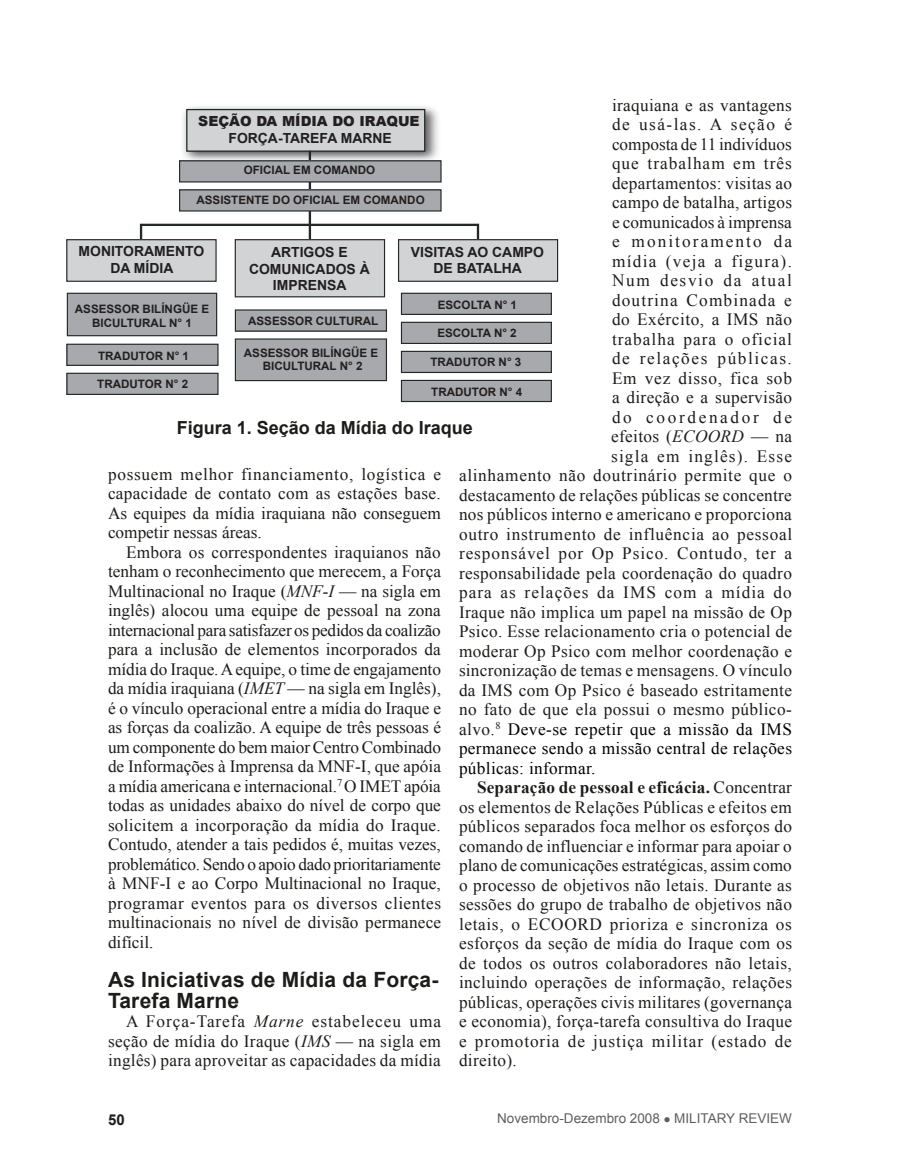
<style>
.page{position:relative;width:900px;height:1170px;background:#fff}
.page>*{position:absolute;margin:0;border:0;box-sizing:border-box;transform-origin:0 0}
.subhead{font:700 21px/21px "Arial";letter-spacing:.01em;color:#1c1c1a}
.figure_line{font:700 18px "Arial";color:#1c1c1a}
.fob{font:17.25px/19.5px "Times New Roman";letter-spacing:.02em;color:#1c1c1a;text-align:justify}
.fob-2{font:17.25px "Times New Roman";letter-spacing:.04em;color:#1c1c1a}
.fob-3{font:17.25px "Times New Roman";letter-spacing:.06em;color:#1c1c1a}
.fob-4{font:17.25px "Times New Roman";letter-spacing:.07em;color:#1c1c1a}
.fob-5{font:17.25px "Times New Roman";letter-spacing:.055em;color:#1c1c1a}
.fob-6{font:17.25px "Times New Roman";color:#1c1c1a}
.fob-7{font:17.25px "Times New Roman";letter-spacing:.075em;color:#1c1c1a}
.fob-8{font:17.25px "Times New Roman";letter-spacing:.09em;color:#1c1c1a}
.fob-9{font:17.25px "Times New Roman";letter-spacing:.12em;color:#1c1c1a}
.fob-10{font:17.25px "Times New Roman";letter-spacing:.095em;color:#1c1c1a}
.t1{font:700 15px "Arial";color:#1c1c1a}
.t2{font:700 13.95px/16.8px "Arial";color:#231f20;text-align:center}
.t3{font:900 13.95px/16.8px "Arial";color:#231f20;text-align:center}
.t4{font:13.5px "Arial";color:#5e5f5f}
.t5{font:700 11.55px/14px "Arial";color:#231f20;text-align:center}
.s1{font-style:italic}
.s2{font-weight:700}
.s3{color:#000}
</style>
<div class="page">
<img style="left:183px;top:106px;width:255px;height:54px">
<div style="left:187px;top:110px;width:238px;height:41px;background:#d1d3d4"></div>
<div style="left:186px;top:109px;width:239px;height:43px;border:1px solid #232829"></div>
<div style="left:401px;top:293px;width:150px;height:21px;background:#a7a9ac"></div>
<div style="left:401px;top:293px;width:151px;height:22px;border:1px solid #232829"></div>
<div style="left:401px;top:322px;width:150px;height:21px;background:#a7a9ac"></div>
<div style="left:401px;top:322px;width:151px;height:22px;border:1px solid #232829"></div>
<div style="left:235px;top:310px;width:151px;height:21px;background:#a7a9ac"></div>
<div style="left:235px;top:309px;width:152px;height:23px;border:1px solid #232829"></div>
<div style="left:235px;top:339px;width:151px;height:42px;background:#a7a9ac"></div>
<div style="left:235px;top:338px;width:152px;height:43px;border:1px solid #232829"></div>
<div style="left:401px;top:351px;width:150px;height:21px;background:#a7a9ac"></div>
<div style="left:401px;top:351px;width:151px;height:22px;border:1px solid #232829"></div>
<div style="left:67px;top:293px;width:150px;height:43px;background:#a7a9ac"></div>
<div style="left:67px;top:293px;width:150px;height:43px;border:1px solid #232829"></div>
<div style="left:67px;top:344px;width:151px;height:21px;background:#a7a9ac"></div>
<div style="left:66px;top:344px;width:153px;height:22px;border:1px solid #232829"></div>
<div style="left:67px;top:373px;width:151px;height:21px;background:#a7a9ac"></div>
<div style="left:66px;top:373px;width:153px;height:22px;border:1px solid #232829"></div>
<div style="left:401px;top:380px;width:150px;height:22px;background:#a7a9ac"></div>
<div style="left:401px;top:380px;width:151px;height:22px;border:1px solid #232829"></div>
<hr style="left:309px;top:151px;width:2px;height:110px;background:#232829">
<svg style="left:139px;top:223px;width:341px;height:28px"></svg>
<div style="left:180px;top:161px;width:261px;height:21px;background:#a7a9ac"></div>
<div style="left:179px;top:160px;width:263px;height:23px;border:1px solid #232829"></div>
<div style="left:180px;top:190px;width:261px;height:21px;background:#a7a9ac"></div>
<div style="left:179px;top:189px;width:263px;height:23px;border:1px solid #232829"></div>
<div style="left:235px;top:240px;width:150px;height:57px;background:#d1d3d4"></div>
<div style="left:235px;top:239px;width:150px;height:58px;border:1px solid #232829"></div>
<div style="left:67px;top:240px;width:149px;height:41px;background:#d1d3d4"></div>
<div style="left:66px;top:239px;width:151px;height:43px;border:1px solid #232829"></div>
<div style="left:399px;top:240px;width:159px;height:41px;background:#d1d3d4"></div>
<div style="left:398px;top:239px;width:160px;height:43px;border:1px solid #232829"></div>
<p class="fob" style="left:612px;top:95px;width:182px">iraquiana e as vantagens</p>
<p class="fob" style="left:612px;top:115px;width:182px">de usá-las. A seção é</p>
<p class="fob-6" style="left:612px;top:133px;width:181px">composta de 11 indivíduos</p>
<p class="fob-3" style="left:612px;top:152px;width:181px">que trabalham em três</p>
<p class="fob" style="left:612px;top:173px;width:182px">departamentos: visitas ao</p>
<p class="fob" style="left:612px;top:193px;width:182px">campo de batalha, artigos</p>
<p class="fob" style="left:612px;top:212px;width:181px">e comunicados à imprensa</p>
<p class="fob-9" style="left:612px;top:230px;width:182px">e monitoramento da</p>
<p class="fob-7" style="left:612px;top:250px;width:181px">mídia (veja a figura).</p>
<p class="fob-10" style="left:612px;top:269px;width:181px">Num desvio da atual</p>
<p class="fob-4" style="left:612px;top:289px;width:181px">doutrina Combinada e</p>
<p class="fob" style="left:612px;top:310px;width:181px">do Exército, a IMS não</p>
<p class="fob-3" style="left:612px;top:328px;width:182px">trabalha para o oficial</p>
<p class="fob-8" style="left:612px;top:347px;width:181px">de relações públicas.</p>
<p class="fob" style="left:612px;top:368px;width:182px">Em vez disso, fica sob</p>
<p class="fob" style="left:612px;top:388px;width:182px">a direção e a supervisão</p>
<p class="fob" style="left:612px;top:407px;width:182px">do coordenador de</p>
<p class="fob" style="left:611px;top:427px;width:182px">efeitos (<span class="s1">ECOORD</span> — na</p>
<p class="fob-4" style="left:611px;top:445px;width:182px">sigla em inglês). Esse</p>
<p class="fob-2" style="left:459px;top:464px;width:335px">alinhamento não doutrinário permite que o</p>
<p class="fob" style="left:459px;top:485px;width:334px">destacamento de relações públicas se concentre</p>
<p class="fob" style="left:459px;top:505px;width:334px">nos públicos interno e americano e proporciona</p>
<p class="fob-2" style="left:459px;top:523px;width:335px">outro instrumento de influência ao pessoal</p>
<p class="fob-5" style="left:459px;top:542px;width:335px">responsável por Op Psico. Contudo, ter a</p>
<p class="fob" style="left:459px;top:563px;width:335px">responsabilidade pela coordenação do quadro</p>
<p class="fob-3" style="left:459px;top:581px;width:185px">para as relações da IMS</p>
<p class="t3" style="left:198px;top:112px;width:223px">SEÇÃO DA MÍDIA DO IRAQUE<br><span class="s2">FORÇA-TAREFA MARNE</span></p>
<p class="t5" style="left:244px;top:164px;width:133px">OFICIAL EM COMANDO</p>
<p class="t5" style="left:196px;top:193px;width:230px">ASSISTENTE DO OFICIAL EM COMANDO</p>
<p class="t2" style="left:79px;top:243px;width:127px">MONITORAMENTO<br>DA MÍDIA</p>
<p class="t2" style="left:411px;top:244px;width:135px">VISITAS AO CAMPO<br>DE BATALHA</p>
<p class="t2" style="left:249px;top:244px;width:122px">ARTIGOS E<br>COMUNICADOS À<br>IMPRENSA</p>
<p class="t5" style="left:438px;top:298px;width:81px">ESCOLTA N° 1</p>
<p class="t5" style="left:75px;top:302px;width:136px">ASSESSOR BILÍNGÜE E<br>BICULTURAL N° 1</p>
<p class="t5" style="left:98px;top:349px;width:92px">TRADUTOR N° 1</p>
<p class="t5" style="left:97px;top:377px;width:92px">TRADUTOR N° 2</p>
<p class="t5" style="left:248px;top:314px;width:132px">ASSESSOR CULTURAL</p>
<p class="t5" style="left:437px;top:326px;width:81px">ESCOLTA N° 2</p>
<p class="t5" style="left:244px;top:346px;width:136px">ASSESSOR BILÍNGÜE E<br>BICULTURAL N° 2</p>
<p class="t5" style="left:430px;top:356px;width:92px">TRADUTOR N° 3</p>
<p class="t5" style="left:431px;top:385px;width:92px">TRADUTOR N° 4</p>
<p class="figure_line" style="left:177px;top:416px;width:298px">Figura 1. Seção da Mídia do Iraque</p>
<p class="fob" style="left:108px;top:464px;width:335px">possuem melhor financiamento, logística e capacidade de contato com as estações base.<br>As equipes da mídia iraquiana não conseguem competir nessas áreas.</p>
<p class="fob" style="left:108px;top:542px;width:335px;text-indent:18px">Embora os correspondentes iraquianos não tenham o reconhecimento que merecem, a Força Multinacional no Iraque (<span class="s1">MNF-I</span> — na sigla em inglês) alocou uma equipe de pessoal na zona internacional para satisfazer os pedidos da coalizão para a inclusão de elementos incorporados da mídia do Iraque. A equipe, o time de engajamento da mídia iraquiana (<span class="s1">IMET</span> — na sigla em Inglês), é o vínculo operacional entre a mídia do Iraque e as forças da coalizão. A equipe de três pessoas é um componente do bem maior Centro Combinado de Informações à Imprensa da MNF-I, que apóia a mídia americana e internacional.<sup>7</sup> O IMET apóia todas as unidades abaixo do nível de corpo que solicitem a incorporação da mídia do Iraque.<br>Contudo, atender a tais pedidos é, muitas vezes, problemático. Sendo o apoio dado prioritariamente à MNF-I e ao Corpo Multinacional no Iraque, programar eventos para os diversos clientes multinacionais no nível de divisão permanece difícil.</p>
<p class="subhead" style="left:108px;top:970px;width:332px">As Iniciativas de Mídia da Força-<br>Tarefa Marne</p>
<p class="fob" style="left:108px;top:1012px;width:335px;text-indent:18px">A Força-Tarefa <span class="s1">Marne</span> estabeleceu uma seção de mídia do Iraque (<span class="s1">IMS</span> — na sigla em inglês) para aproveitar as capacidades da mídia</p>
<p class="fob" style="left:459px;top:583px;width:335px;text-align:left;text-indent:206px">com a mídia do Iraque não implica um papel na missão de Op Psico. Esse relacionamento cria o potencial de moderar Op Psico com melhor coordenação e sincronização de temas e mensagens. O vínculo da IMS com Op Psico é baseado estritamente no fato de que ela possui o mesmo público&shy;alvo.<sup>8</sup> <span class="s3">Deve-se repetir que a missão da IMS permanece sendo a missão central de relações públicas: informar.</span></p>
<p class="fob" style="left:459px;top:778px;width:335px;text-indent:18px"><span class="s2">Separação de pessoal e eficácia.</span> Concentrar os elementos de Relações Públicas e efeitos em públicos separados foca melhor os esforços do comando de influenciar e informar para apoiar o plano de comunicações estratégicas, assim como o processo de objetivos não letais. Durante as sessões do grupo de trabalho de objetivos não letais, o ECOO</p>
<p class="fob" style="left:459px;top:914px;width:335px;text-indent:118px">RD prioriza e sincroniza os esforços da seção de mídia do Iraque com os de todos os outros colaboradores não letais, incluindo operações de informação, relações públicas, operações civis militares (governança e economia), força-tarefa consultiva do Iraque e promotoria de justiça militar (estado de direito).</p>
<p class="t1" style="left:108px;top:1110px;width:18px">50</p>
<p class="t4" style="left:497px;top:1110px;width:296px">Novembro-Dezembro 2008 ● Military Review</p>
</div>
